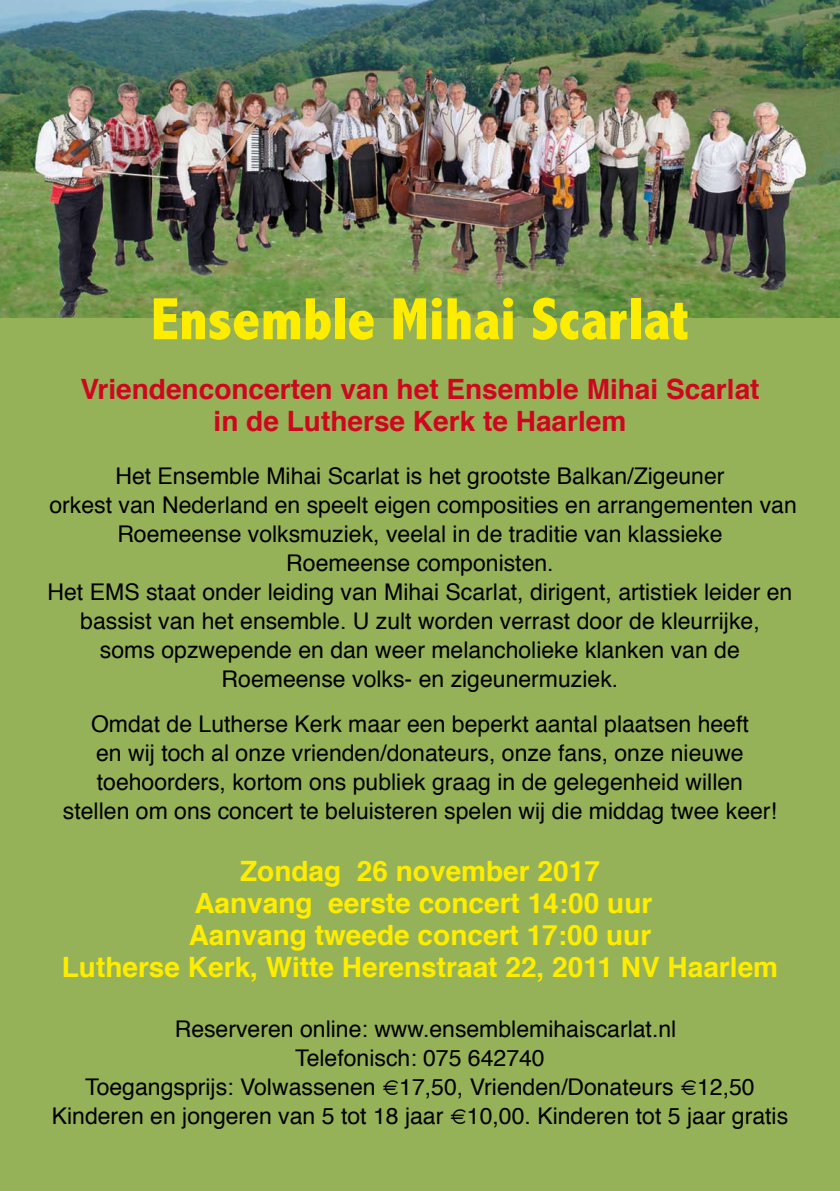
<style>
.page{position:relative;width:840px;height:1191px;background:#fff}
.page>*{position:absolute;margin:0;border:0;box-sizing:border-box;transform-origin:0 0}
.t1{font:800 condensed 60px "Abadi";color:#ffed00}
.t2{font:700 28px/32px "Helvetica";color:#ffed00;text-align:center}
.t3{font:700 28px/32px "Helvetica";color:#cd071e;text-align:center}
.t4{font:23px/29px "Helvetica";color:#000;text-align:center}
</style>
<div class="page">
<div style="left:0;top:0;width:839px;height:1191px;background:#96b259"></div>
<img style="left:0;top:0;width:839px;height:317px">
<h1 class="t1" style="left:151px;top:284px;width:539px">Ensemble Mihai Scarlat</h1>
<p class="t3" style="left:80px;top:371px;width:680px">Vriendenconcerten van het Ensemble Mihai Scarlat in de Lutherse Kerk te Haarlem</p>
<p class="t4" style="left:48px;top:461px;width:750px">Het Ensemble Mihai Scarlat is het grootste Balkan/Zigeuner<br>orkest van Nederland en speelt eigen composities en arrangementen van Roemeense volksmuziek, veelal in de traditie van klassieke<br>Roemeense componisten.<br>Het EMS staat onder leiding van Mihai Scarlat, dirigent, artistiek leider en bassist van het ensemble. U zult worden verrast door de kleurrijke,<br>soms opzwepende en dan weer melancholieke klanken van de Roemeense volks- en zigeunermuziek.</p>
<p class="t4" style="left:63px;top:709px;width:715px">Omdat de Lutherse Kerk maar een beperkt aantal plaatsen heeft<br>en wij toch al onze vrienden/donateurs, onze fans, onze nieuwe toehoorders, kortom ons publiek graag in de gelegenheid willen stellen om ons concert te beluisteren spelen wij die middag twee keer!</p>
<p class="t2" style="left:62px;top:853px;width:717px">Zondag 26 november 2017<br>Aanvang eerste concert 14:00 uur<br>Aanvang tweede concert 17:00 uur<br>Lutherse Kerk, Witte Herenstraat 22, 2011 NV Haarlem</p>
<p class="t4" style="left:52px;top:1013px;width:737px">Reserveren online: www.ensemblemihaiscarlat.nl<br>Telefonisch: 075 642740<br>Toegangsprijs: Volwassenen €17,50, Vrienden/Donateurs €12,50<br>Kinderen en jongeren van 5 tot 18 jaar €10,00. Kinderen tot 5 jaar gratis</p>
</div>
